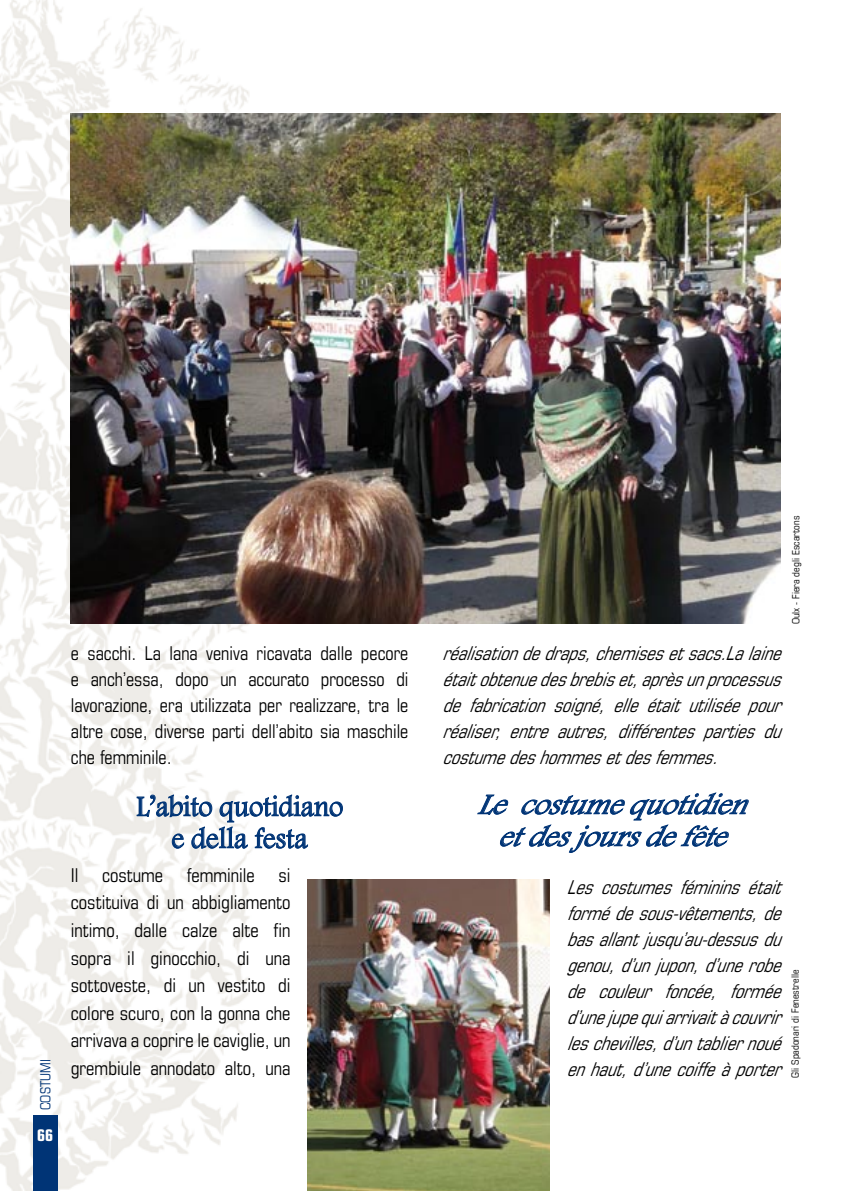
<style>
.page{position:relative;width:851px;height:1191px;background:#fff}
.page>*{position:absolute;margin:0;border:0;box-sizing:border-box;transform-origin:0 0}
.t1{font:italic 30px/32px "Footlight MT Light";color:#003476;text-align:center}
.t2{font:30px/32px "Footlight MT Light";color:#003476;text-align:center;scale:.93 1}
.t3{font:italic condensed 19px/26px "Eurostile";color:#000;text-align:justify;scale:.95 1}
.t4{font:condensed 19px/27.6px "Eurostile";color:#000;text-align:justify;scale:.95 1}
.t5{font:condensed 19px/26px "Eurostile";color:#000;text-align:justify;scale:.93 1}
.t6{font:700 condensed 16px "Eurostile";color:#fff}
.t7{font:condensed 14px "Eurostile";color:#003476;scale:.95 1}
.t8{font:condensed 10px "Eurostile";color:#000}
</style>
<div class="page">
<img style="left:0;top:0;width:252px;height:1191px">
<div style="left:33px;top:1115px;width:24px;height:76px;background:#003476"></div>
<svg style="left:136px;top:794px;width:207px;height:55px"></svg>
<img style="left:71px;top:113px;width:709px;height:511px">
<svg style="left:477px;top:792px;width:272px;height:61px"></svg>
<img style="left:307px;top:879px;width:242px;height:312px">
<p class="t7" style="left:37px;top:1110px;width:55px;rotate:-90deg">COST MI</p>
<p class="t7" style="left:37px;top:1110px;width:48px;rotate:-90deg">LANGUE</p>
<p class="t6" style="left:37px;top:1125px;width:17px">66</p>
<p class="t5" style="left:71px;top:639px;width:364px">e sacchi. La lana veniva ricavata dalle pecore e anch’essa, dopo un accurato processo di lavorazione, era utilizzata per realizzare, tra le altre cose, diverse parti dell’abito sia maschile che femminile.</p>
<h1 class="t2" style="left:136px;top:789px;width:224px">L’abito quotidiano e della festa</h1>
<p class="t4" style="left:71px;top:861px;width:233px">Il costume femminile si costituiva di un abbigliamento intimo, dalle calze alte fin sopra il ginocchio, di una sottoveste, di un vestito di colore scuro, con la gonna che arrivava a coprire le caviglie, un grembiule annodato alto, una</p>
<p class="t8" style="left:789px;top:624px;width:110px;rotate:-90deg">Oulx - Fiera degli Escartons</p>
<p class="t3" style="left:442px;top:639px;width:365px">réalisationdedraps,chemisesetsacs.Lalaine étaitobtenuedesbrebiset,aprèsunprocessus de fabrication soigné, elle était utilisée pour réaliser, entre autres, différentes parties du costumedeshommesetdesfemmes.</p>
<h1 class="t1" style="left:477px;top:787px;width:286px">Lecostumequotidien etdesjoursdefête</h1>
<p class="t3" style="left:566px;top:873px;width:234px">Lescostumesfémininsétait formédesous-vêtements,de basallantjusqu’au-dessusdu genou,d’unjupon,d’unerobe de couleur foncée, formée d’unejupequiarrivaitàcouvrir leschevilles,d’untabliernoué enhaut,d’unecoiffeàporter</p>
<p class="t8" style="left:789px;top:1077px;width:109px;rotate:-90deg">Gli Spadonari di Fenestrelle</p>
</div>
